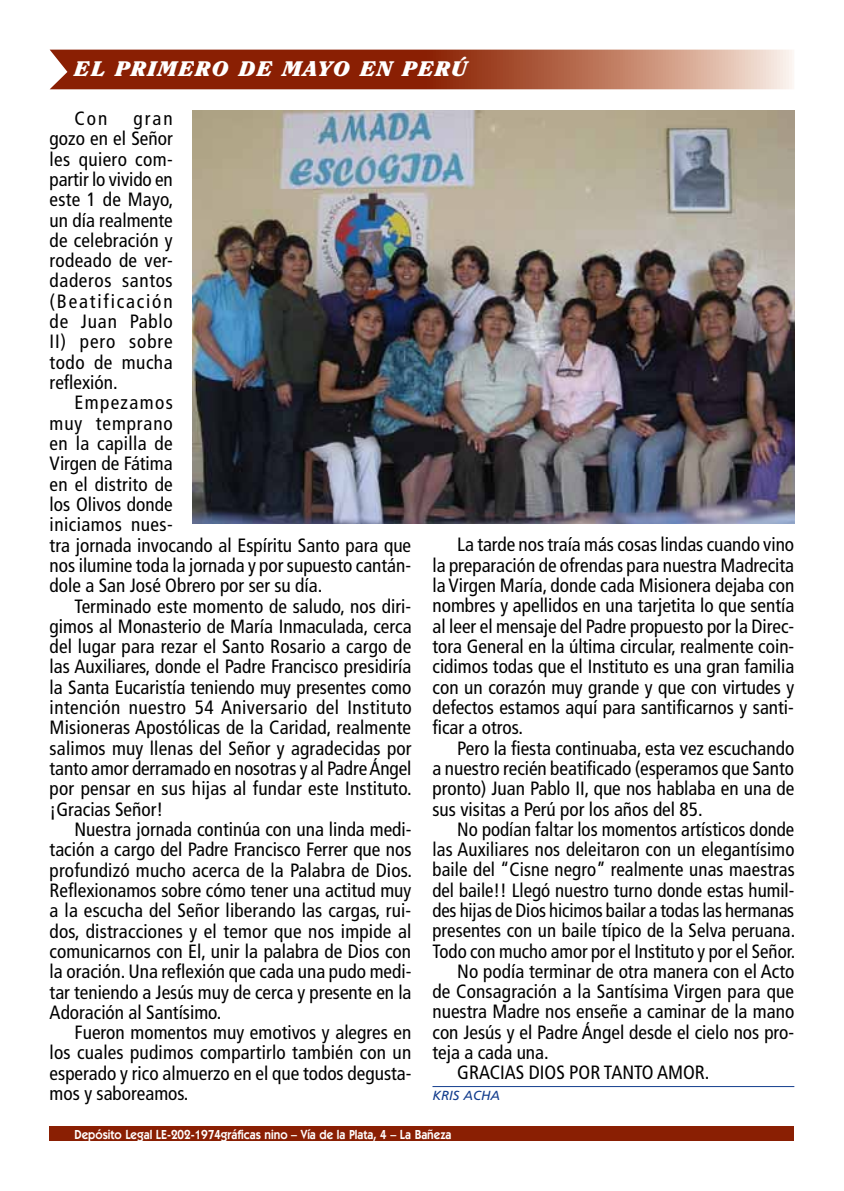
<style>
.page{position:relative;width:844px;height:1191px;background:#fff}
.page>*{position:absolute;margin:0;border:0;box-sizing:border-box;transform-origin:0 0}
.t1{font:italic 900 21px "Clearface Std";letter-spacing:.05em;color:#fff;scale:1.11 1}
.t2{font:condensed 19.25px/20.3px "Frutiger LT Std";color:#000;text-align:justify}
.t3{font:600 13.12px "ITC Kabel Std";color:#fff;scale:.9 1}
.t4{font:italic 13.12px "Frutiger LT Std";color:#133d8d}
</style>
<div class="page">
<div style="left:50px;top:1126px;width:744px;height:15px;background:#8a1f03"></div>
<svg style="left:50px;top:50px;width:744px;height:39px;background:#a65238"></svg>
<hr style="left:432px;top:1086px;width:362px;height:1px;background:#133d8d">
<img style="left:192px;top:110px;width:602px;height:413px">
<p class="t1" style="left:75px;top:56px;width:355px">EL PRIMER O DE MAYO EN PER Ú</p>
<p class="t2" style="left:74px;top:108px;width:35px">Con</p>
<p class="t2" style="left:50px;top:108px;width:125px;text-indent:84px">gran gozo en el Señor les quiero com&shy;partir lo vivido en este 1 de Mayo, un día realmente de celebración y rodeado de ver&shy;daderos santos (Beatificación de Juan Pablo II) pero sobre todo de mucha reflexión.</p>
<p class="t2" style="left:50px;top:393px;width:363px;text-align:left;text-indent:25px">Empezamos<br>muy temprano<br>en la capilla de<br>Virgen de Fátima<br>en el distrito de<br>los Olivos donde<br>iniciamos nues-<br>tra jornada invocando al Espíritu Santo para que nos ilumine toda la jornada y por supuesto cantán&shy;dole a San José Obrero por ser su día.</p>
<p class="t2" style="left:50px;top:596px;width:363px;text-indent:25px">Terminado este momento de saludo, nos diri&shy;gimos al Monasterio de María Inmaculada, cerca del lugar para rezar el Santo Rosario a cargo de las Auxiliares, donde el Padre Francisco presidiría la Santa Eucaristía teniendo muy presentes como intención nuestro 54 Aniversario del Instituto Misioneras Apostólicas de la Caridad, realmente salimos muy llenas del Señor y agradecidas por tanto amor derramado en nosotras y al Padre Ángel por pensar en sus hijas al fundar este Instituto. ¡Gracias Señor!</p>
<p class="t2" style="left:50px;top:819px;width:364px;text-indent:25px">Nuestra jornada continúa con una linda medi&shy;tación a cargo del Padre Francisco Ferrer que nos profundizó mucho acerca de la Palabra de Dios.<br>Reflexionamos sobre cómo tener una actitud muy a la escucha del Señor liberando las cargas, rui&shy;dos, distracciones y el temor que nos impide al comunicarnos con El, unir la palabra de Dios con la oración. Una reflexión que cada una pudo medi&shy;tar teniendo a Jesús muy de cerca y presente en la Adoración al Santísimo.</p>
<p class="t2" style="left:50px;top:1022px;width:363px;text-indent:25px">Fueron momentos muy emotivos y alegres en los cuales pudimos compartirlo también con un esperado y rico almuerzo en el que todos degusta&shy;mos y saboreamos.</p>
<p class="t2" style="left:432px;top:535px;width:363px;text-indent:25px">La tarde nos traía más cosas lindas cuando vino la preparación de ofrendas para nuestra Madrecita la Virgen María, donde cada Misionera dejaba con nombres y apellidos en una tarjetita lo que sentía al leer el mensaje del Padre propuesto por la Direc&shy;tora General en la última circular, realmente coin&shy;cidimos todas que el Instituto es una gran familia con un corazón muy grande y que con virtudes y defectos estamos aquí para santificarnos y santi&shy;ficar a otros.</p>
<p class="t2" style="left:432px;top:738px;width:363px;text-indent:25px">Pero la fiesta continuaba, esta vez escuchando a nuestro recién beatificado (esperamos que Santo pronto) Juan Pablo II, que nos hablaba en una de sus visitas a Perú por los años del 85.</p>
<p class="t2" style="left:457px;top:819px;width:338px">No podían faltar los momentos artísticos donde</p>
<p class="t2" style="left:432px;top:839px;width:363px">las Auxiliares nos deleitaron con un elegantísimo</p>
<p class="t2" style="left:432px;top:859px;width:363px">baile del “Cisne negro” realmente unas maestras</p>
<p class="t2" style="left:432px;top:880px;width:363px">del baile!! Llegó nuestro turno donde estas humil-</p>
<p class="t2" style="left:432px;top:900px;width:363px">des hijas de Dios hicimos bailar a todas las hermanas</p>
<p class="t2" style="left:432px;top:920px;width:364px">presentes con un baile típico de la Selva peruana.</p>
<p class="t2" style="left:432px;top:941px;width:364px">Todo con mucho amor por el Instituto y por el Señor.</p>
<p class="t2" style="left:457px;top:961px;width:338px">No podía terminar de otra manera con el Acto</p>
<p class="t2" style="left:432px;top:981px;width:363px">de Consagración a la Santísima Virgen para que</p>
<p class="t2" style="left:432px;top:1001px;width:363px">nuestra Madre nos enseñe a caminar de la mano</p>
<p class="t2" style="left:432px;top:1022px;width:363px">con Jesús y el Padre Ángel desde el cielo nos pro-</p>
<p class="t2" style="left:432px;top:1042px;width:118px">teja a cada una.</p>
<p class="t2" style="left:457px;top:1062px;width:253px">GRACIAS DIOS POR TANTO AMOR.</p>
<p class="t4" style="left:432px;top:1088px;width:69px">KRIS ACHA</p>
<p class="t3" style="left:74px;top:1126px;width:420px">Depósito Legal LE-202-1974gráficas nino – Vía de la Plata, 4 – La Bañeza</p>
</div>
